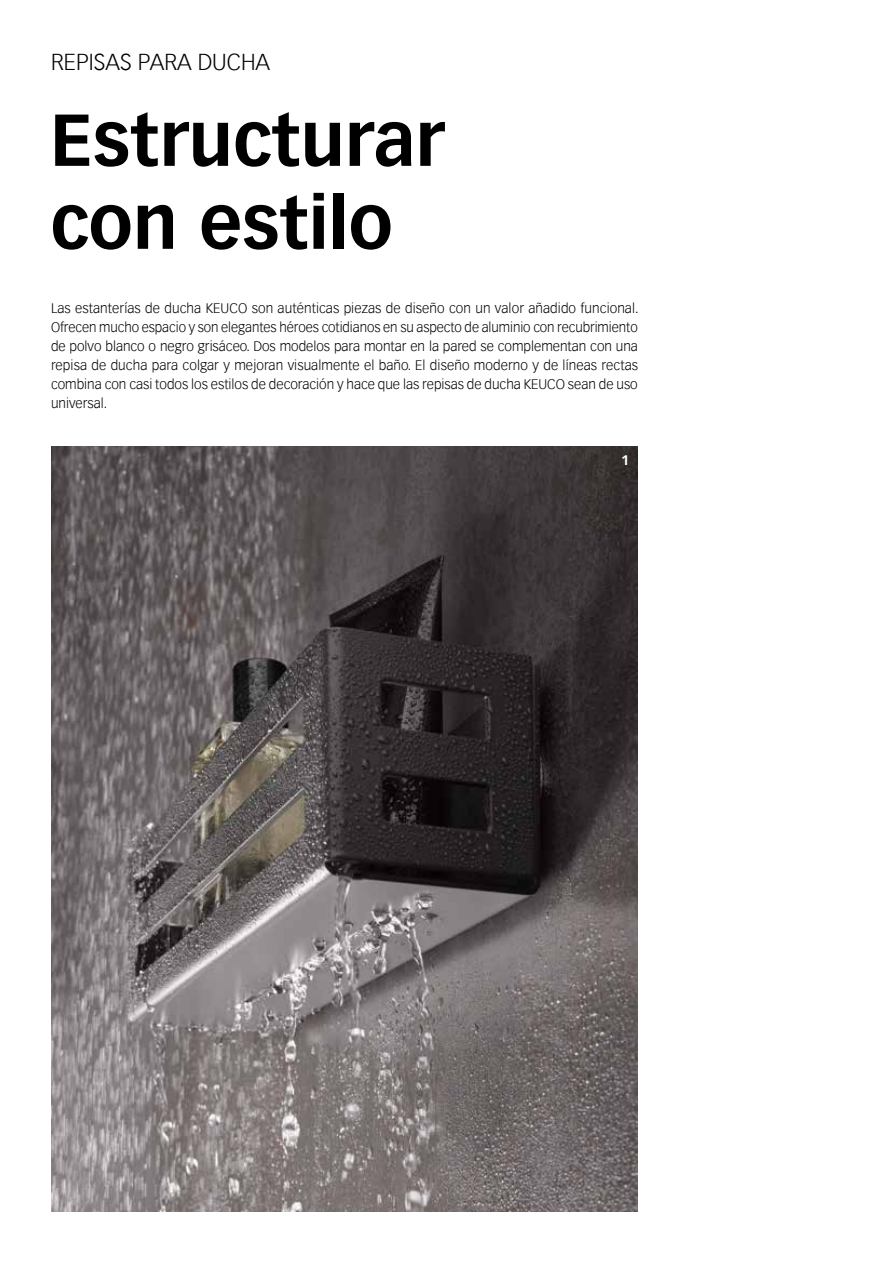
<style>
.page{position:relative;width:893px;height:1263px;background:#fff}
.page>*{position:absolute;margin:0;border:0;box-sizing:border-box;transform-origin:0 0}
.t1{font:700 72px/82.9px "Vectora Com";color:#000}
.t2{font:300 22.5px "Vectora Com";color:#000}
.t3{font:300 13.5px/19.2px "Vectora Com";color:#000;text-align:justify}
.t4{font:700 13.5px "Vectora Com";color:#fff}
</style>
<div class="page">
<img style="left:51px;top:446px;width:587px;height:766px">
<h2 class="t2" style="left:51px;top:49px;width:221px">REPISAS PARA DUCHA</h2>
<h1 class="t1" style="left:50px;top:99px;width:396px">Estructurar con estilo</h1>
<p class="t3" style="left:51px;top:298px;width:589px">Las estanterías de ducha KEUCO son auténticas piezas de diseño con un valor añadido funcional.<br>Ofrecen mucho espacio y son elegantes héroes cotidianos en su aspecto de aluminio con recubrimiento de polvo blanco o negro grisáceo. Dos modelos para montar en la pared se complementan con una repisa de ducha para colgar y mejoran visualmente el baño. El diseño moderno y de líneas rectas combina con casi todos los estilos de decoración y hace que las repisas de ducha KEUCO sean de uso universal.</p>
<p class="t4" style="left:621px;top:451px;width:9px">1</p>
</div>
